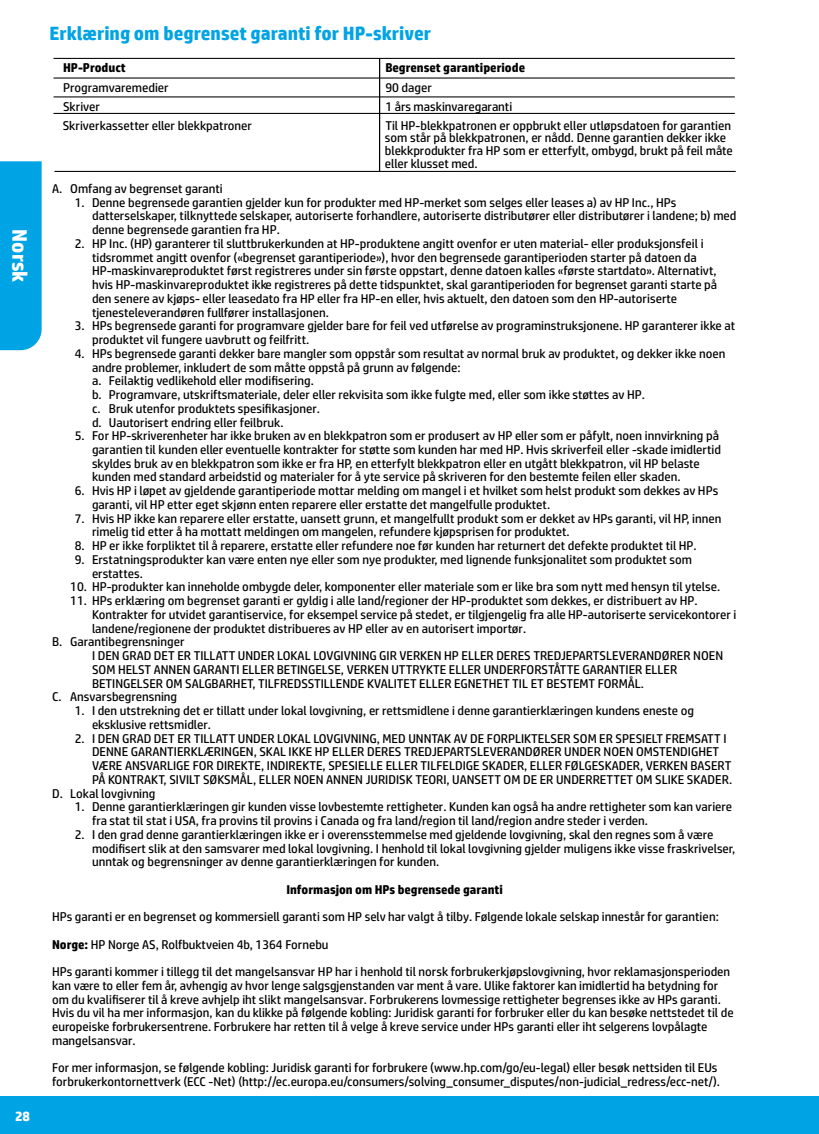
<style>
.page{position:relative;width:819px;height:1134px;background:#fff}
.page>*{position:absolute;margin:0;border:0;box-sizing:border-box;transform-origin:0 0}
.bleed_tab{font:700 21px "HP Simplified";color:#fff}
.section_title{font:700 19.25px "HP Simplified";color:#00a4e4}
.t1{font:700 14px "HP Simplified";color:#fff}
.t2{font:12.6px/13.8px "HP Simplified";color:#000}
.t3{font:700 12.6px "HP Simplified";color:#000}
.s1{font-weight:700}
</style>
<div class="page">
<div style="left:0;top:1096px;width:819px;height:38px;background:#00a4e4"></div>
<hr style="left:54px;top:171px;width:682px;height:1px;background:#000">
<hr style="left:54px;top:96px;width:681px;height:1px;background:#000">
<hr style="left:54px;top:58px;width:681px;height:1px;background:#000">
<hr style="left:379px;top:59px;width:1px;height:112px;background:#000">
<hr style="left:54px;top:78px;width:681px;height:1px;background:#000">
<hr style="left:54px;top:113px;width:681px;height:1px;background:#000">
<div style="left:0;top:161px;width:42px;height:189px;background:#00a4e4"></div>
<p class="bleed_tab" style="left:33px;top:229px;width:55px;rotate:90deg">Norsk</p>
<p class="t1" style="left:15px;top:1107px;width:17px">28</p>
<p class="section_title" style="left:50px;top:21px;width:383px">Erklæring om begrenset garanti for HP-skriver</p>
<p class="t3" style="left:63px;top:60px;width:64px">HP-Product</p>
<p class="t3" style="left:385px;top:60px;width:141px">Begrenset garantiperiode</p>
<p class="t2" style="left:63px;top:80px;width:107px">Programvaremedier</p>
<p class="t2" style="left:385px;top:80px;width:48px">90 dager</p>
<p class="t2" style="left:63px;top:99px;width:38px">Skriver</p>
<p class="t2" style="left:385px;top:99px;width:129px">1 års maskinvaregaranti</p>
<p class="t2" style="left:63px;top:118px;width:191px">Skriverkassetter eller blekkpatroner</p>
<p class="t2" style="left:385px;top:119px;width:349px;line-height:12.6px">Til HP-blekkpatronen er oppbrukt eller utløpsdatoen for garantien som står på blekkpatronen, er nådd. Denne garantien dekker ikke blekkprodukter fra HP som er etterfylt, ombygd, brukt på feil måte eller klusset med.</p>
<p class="t2" style="left:52px;top:181px;width:172px">A. Omfang av begrenset garanti</p>
<p class="t2" style="left:92px;top:195px;width:646px;text-indent:-17px">1. Denne begrensede garantien gjelder kun for produkter med HP-merket som selges eller leases a) av HP Inc., HPs datterselskaper, tilknyttede selskaper, autoriserte forhandlere, autoriserte distributører eller distributører i landene; b) med denne begrensede garantien fra HP.</p>
<p class="t2" style="left:92px;top:236px;width:627px;text-indent:-17px">2. HP Inc. (HP) garanterer til sluttbrukerkunden at HP-produktene angitt ovenfor er uten material- eller produksjonsfeil i tidsrommet angitt ovenfor («begrenset garantiperiode»), hvor den begrensede garantiperioden starter på datoen da HP-maskinvareproduktet først registreres under sin første oppstart, denne datoen kalles «første startdato». Alternativt, hvis HP-maskinvareproduktet ikke registreres på dette tidspunktet, skal garantiperioden for begrenset garanti starte på den senere av kjøps- eller leasedato fra HP eller fra HP-en eller, hvis aktuelt, den datoen som den HP-autoriserte tjenesteleverandøren fullfører installasjonen.</p>
<p class="t2" style="left:92px;top:319px;width:645px;text-indent:-17px">3. HPs begrensede garanti for programvare gjelder bare for feil ved utførelse av programinstruksjonene. HP garanterer ikke at produktet vil fungere uavbrutt og feilfritt.</p>
<p class="t2" style="left:92px;top:346px;width:635px;text-indent:-17px">4. HPs begrensede garanti dekker bare mangler som oppstår som resultat av normal bruk av produktet, og dekker ikke noen andre problemer, inkludert de som måtte oppstå på grunn av følgende:<br>a. Feilaktig vedlikehold eller modifisering.<br>b. Programvare, utskriftsmateriale, deler eller rekvisita som ikke fulgte med, eller som ikke støttes av HP.<br>c. Bruk utenfor produktets spesifikasjoner.<br>d. Uautorisert endring eller feilbruk.</p>
<p class="t2" style="left:92px;top:429px;width:630px;text-indent:-17px">5. For HP-skriverenheter har ikke bruken av en blekkpatron som er produsert av HP eller som er påfylt, noen innvirkning på garantien til kunden eller eventuelle kontrakter for støtte som kunden har med HP. Hvis skriverfeil eller -skade imidlertid skyldes bruk av en blekkpatron som ikke er fra HP, en etterfylt blekkpatron eller en utgått blekkpatron, vil HP belaste kunden med standard arbeidstid og materialer for å yte service på skriveren for den bestemte feilen eller skaden.</p>
<p class="t2" style="left:92px;top:484px;width:628px;text-indent:-17px">6. Hvis HP i løpet av gjeldende garantiperiode mottar melding om mangel i et hvilket som helst produkt som dekkes av HPs garanti, vil HP etter eget skjønn enten reparere eller erstatte det mangelfulle produktet.</p>
<p class="t2" style="left:92px;top:511px;width:631px;text-indent:-17px">7. Hvis HP ikke kan reparere eller erstatte, uansett grunn, et mangelfullt produkt som er dekket av HPs garanti, vil HP, innen rimelig tid etter å ha mottatt meldingen om mangelen, refundere kjøpsprisen for produktet.</p>
<p class="t2" style="left:75px;top:539px;width:624px">8. HP er ikke forpliktet til å reparere, erstatte eller refundere noe før kunden har returnert det defekte produktet til HP.</p>
<p class="t2" style="left:92px;top:553px;width:602px;text-indent:-17px">9. Erstatningsprodukter kan være enten nye eller som nye produkter, med lignende funksjonalitet som produktet som erstattes.</p>
<p class="t2" style="left:70px;top:580px;width:652px">10. HP-produkter kan inneholde ombygde deler, komponenter eller materiale som er like bra som nytt med hensyn til ytelse.</p>
<p class="t2" style="left:70px;top:594px;width:629px">11. HPs erklæring om begrenset garanti er gyldig i alle land/regioner der HP-produktet som dekkes, er distribuert av HP.</p>
<p class="t2" style="left:92px;top:607px;width:646px">Kontrakter for utvidet garantiservice, for eksempel service på stedet, er tilgjengelig fra alle HP-autoriserte servicekontorer i</p>
<p class="t2" style="left:92px;top:621px;width:436px">landene/regionene der produktet distribueres av HP eller av en autorisert importør.</p>
<p class="t2" style="left:52px;top:635px;width:134px">B. Garantibegrensninger</p>
<p class="t2" style="left:92px;top:649px;width:633px">I DEN GRAD DET ER TILLATT UNDER LOKAL LOVGIVNING GIR VERKEN HP ELLER DERES TREDJEPARTSLEVERANDØRER NOEN</p>
<p class="t2" style="left:92px;top:662px;width:587px">SOM HELST ANNEN GARANTI ELLER BETINGELSE, VERKEN UTTRYKTE ELLER UNDERFORSTÅTTE GARANTIER ELLER</p>
<p class="t2" style="left:92px;top:676px;width:554px">BETINGELSER OM SALGBARHET, TILFREDSSTILLENDE KVALITET ELLER EGNETHET TIL ET BESTEMT FORMÅL.</p>
<p class="t2" style="left:52px;top:690px;width:127px">C. Ansvarsbegrensning</p>
<p class="t2" style="left:92px;top:704px;width:603px;text-indent:-17px">1. I den utstrekning det er tillatt under lokal lovgivning, er rettsmidlene i denne garantierklæringen kundens eneste og eksklusive rettsmidler.</p>
<p class="t2" style="left:75px;top:731px;width:653px">2. I DEN GRAD DET ER TILLATT UNDER LOKAL LOVGIVNING, MED UNNTAK AV DE FORPLIKTELSER SOM ER SPESIELT FREMSATT I</p>
<p class="t2" style="left:92px;top:745px;width:629px">DENNE GARANTIERKLÆRINGEN, SKAL IKKE HP ELLER DERES TREDJEPARTSLEVERANDØRER UNDER NOEN OMSTENDIGHET</p>
<p class="t2" style="left:92px;top:759px;width:641px">VÆRE ANSVARLIGE FOR DIREKTE, INDIREKTE, SPESIELLE ELLER TILFELDIGE SKADER, ELLER FØLGESKADER, VERKEN BASERT</p>
<p class="t2" style="left:92px;top:772px;width:642px">PÅ KONTRAKT, SIVILT SØKSMÅL, ELLER NOEN ANNEN JURIDISK TEORI, UANSETT OM DE ER UNDERRETTET OM SLIKE SKADER.</p>
<p class="t2" style="left:52px;top:786px;width:105px">D. Lokal lovgivning</p>
<p class="t2" style="left:92px;top:800px;width:642px;text-indent:-17px">1. Denne garantierklæringen gir kunden visse lovbestemte rettigheter. Kunden kan også ha andre rettigheter som kan variere fra stat til stat i USA, fra provins til provins i Canada og fra land/region til land/region andre steder i verden.</p>
<p class="t2" style="left:92px;top:827px;width:645px;text-indent:-17px">2. I den grad denne garantierklæringen ikke er i overensstemmelse med gjeldende lovgivning, skal den regnes som å være modifisert slik at den samsvarer med lokal lovgivning. I henhold til lokal lovgivning gjelder muligens ikke visse fraskrivelser, unntak og begrensninger av denne garantierklæringen for kunden.</p>
<p class="t2" style="left:52px;top:876px;width:679px;line-height:27.5px;text-indent:234px"><span class="s1">Informasjon om HPs begrensede garanti<br></span>HPs garanti er en begrenset og kommersiell garanti som HP selv har valgt å tilby. Følgende lokale selskap innestår for garantien:<br><span class="s1">Norge:</span> HP Norge AS, Rolfbuktveien 4b, 1364 Fornebu<br>HPs garanti kommer i tillegg til det mangelsansvar HP har i henhold til norsk forbrukerkjøpslovgivning, hvor reklamasjonsperioden</p>
<p class="t2" style="left:52px;top:979px;width:683px">kan være to eller fem år, avhengig av hvor lenge salgsgjenstanden var ment å vare. Ulike faktorer kan imidlertid ha betydning for om du kvalifiserer til å kreve avhjelp iht slikt mangelsansvar. Forbrukerens lovmessige rettigheter begrenses ikke av HPs garanti.<br>Hvis du vil ha mer informasjon, kan du klikke på følgende kobling: Juridisk garanti for forbruker eller du kan besøke nettstedet til de europeiske forbrukersentrene. Forbrukere har retten til å velge å kreve service under HPs garanti eller iht selgerens lovpålagte mangelsansvar.</p>
<p class="t2" style="left:52px;top:1061px;width:670px">For mer informasjon, se følgende kobling: Juridisk garanti for forbrukere (www.hp.com/go/eu-legal) eller besøk nettsiden til EUs forbrukerkontornettverk (ECC -Net) (http://ec.europa.eu/consumers/solving_consumer_disputes/non-judicial_redress/ecc-net/).</p>
</div>
